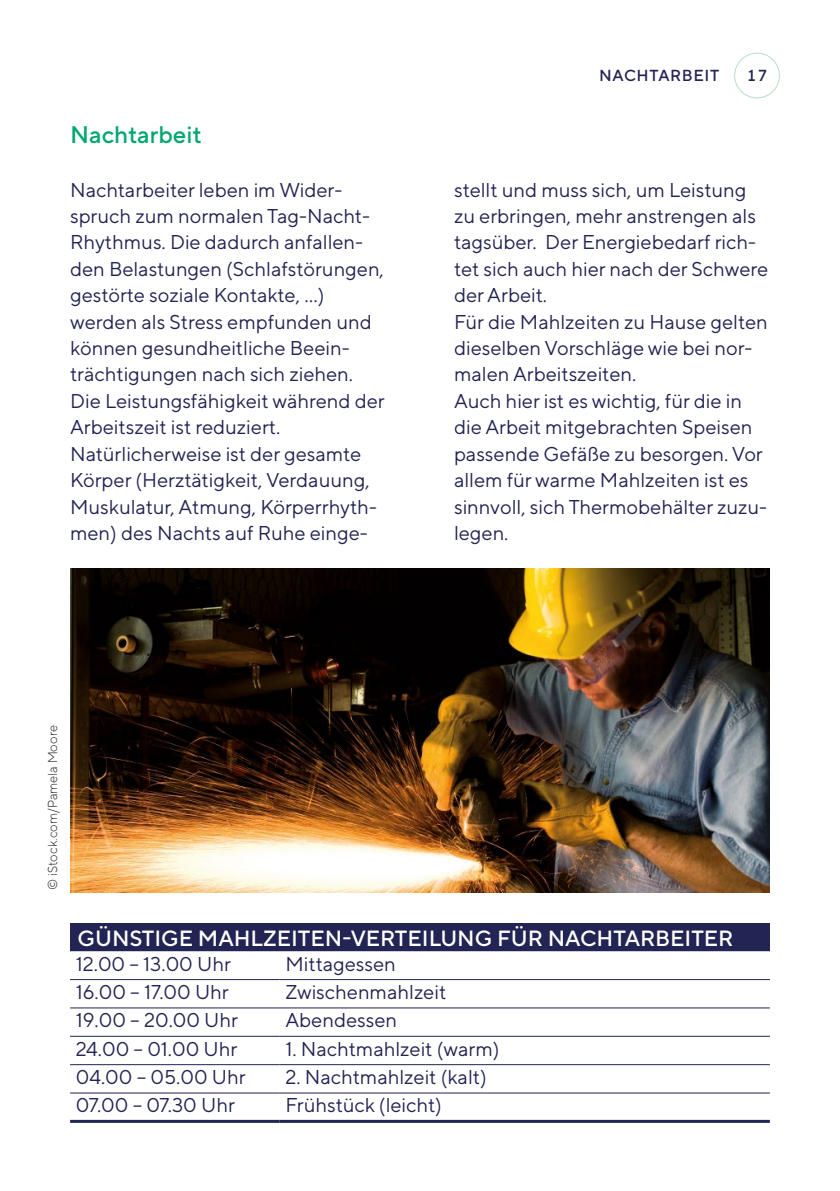
<style>
.page{position:relative;width:840px;height:1191px;background:#fff}
.page>*{position:absolute;margin:0;border:0;box-sizing:border-box;transform-origin:0 0}
.t1{font:500 24px "TT Norms Pro";color:#00a770}
.t2{font:500 22px "TT Norms Pro";color:#fff}
.t3{font:20px/26.4px "TT Norms Pro";color:#222453}
.t4{font:500 16px "TT Norms Pro";letter-spacing:.04em;color:#222453}
.t5{font:300 13px "TT Norms Pro";color:#1d1d1b}
</style>
<div class="page">
<div style="left:70px;top:923px;width:699px;height:28px;background:#222453"></div>
<svg style="left:70px;top:951px;width:699px;height:143px"></svg>
<hr style="left:70px;top:979px;width:209px;height:1px;background:#222453">
<hr style="left:279px;top:979px;width:490px;height:1px;background:#222453">
<hr style="left:70px;top:1007px;width:209px;height:1px;background:#222453">
<hr style="left:279px;top:1007px;width:490px;height:1px;background:#222453">
<hr style="left:70px;top:1036px;width:209px;height:1px;background:#222453">
<hr style="left:279px;top:1036px;width:490px;height:1px;background:#222453">
<hr style="left:70px;top:1064px;width:209px;height:1px;background:#222453">
<hr style="left:279px;top:1064px;width:490px;height:1px;background:#222453">
<hr style="left:70px;top:1092px;width:209px;height:1px;background:#222453">
<hr style="left:279px;top:1092px;width:490px;height:1px;background:#222453">
<hr style="left:70px;top:1119px;width:209px;height:3px;background:#222453">
<hr style="left:279px;top:1119px;width:490px;height:3px;background:#222453">
<img style="left:70px;top:568px;width:699px;height:324px">
<div style="left:734px;top:53px;width:45px;height:45px;border:1px solid #bbddc7;border-radius:50%"></div>
<p class="t4" style="left:599px;top:65px;width:121px">NACHTARBEIT</p>
<p class="t4" style="left:746px;top:65px;width:22px">17</p>
<p class="t1" style="left:70px;top:119px;width:133px">Nachtarbeit</p>
<p class="t3" style="left:70px;top:176px;width:316px">Nachtarbeiter leben im Wider&shy;spruch zum normalen Tag-Nacht-<br>Rhythmus. Die dadurch anfallen&shy;den Belastungen (Schlafstörungen, gestörte soziale Kontakte, …) werden als Stress empfunden und können gesundheitliche Beein&shy;trächtigungen nach sich ziehen.<br>Die Leistungsfähigkeit während der<br>Arbeitszeit ist reduziert.<br>Natürlicherweise ist der gesamte<br>Körper (Herztätigkeit, Verdauung,<br>Muskulatur, Atmung, Körperrhyth&shy;men) des Nachts auf Ruhe einge-</p>
<p class="t3" style="left:454px;top:176px;width:315px">stellt und muss sich, um Leistung zu erbringen, mehr anstrengen als tagsüber. Der Energiebedarf rich&shy;tet sich auch hier nach der Schwere der Arbeit.<br>Für die Mahlzeiten zu Hause gelten dieselben Vorschläge wie bei nor&shy;malen Arbeitszeiten.<br>Auch hier ist es wichtig, für die in die Arbeit mitgebrachten Speisen passende Gefäße zu besorgen. Vor allem für warme Mahlzeiten ist es sinnvoll, sich Thermobehälter zuzu&shy;legen.</p>
<p class="t5" style="left:44px;top:890px;width:167px;rotate:-90deg">© iStock.com/Pamela Moore</p>
<p class="t2" style="left:77px;top:923px;width:657px">GÜNSTIGE MAHLZEITEN-VERTEILUNG FÜR NACHTARBEITER</p>
<p class="t3" style="left:76px;top:949px;width:157px">12.00 – 13.00 Uhr</p>
<p class="t3" style="left:285px;top:949px;width:112px">Mittagessen</p>
<p class="t3" style="left:76px;top:978px;width:154px">16.00 – 17.00 Uhr</p>
<p class="t3" style="left:285px;top:978px;width:162px">Zwischenmahlzeit</p>
<p class="t3" style="left:76px;top:1006px;width:164px">19.00 – 20.00 Uhr</p>
<p class="t3" style="left:285px;top:1006px;width:113px">Abendessen</p>
<p class="t3" style="left:76px;top:1034px;width:163px">24.00 – 01.00 Uhr</p>
<p class="t3" style="left:285px;top:1034px;width:215px">1. Nachtmahlzeit (warm)</p>
<p class="t3" style="left:76px;top:1063px;width:171px">04.00 – 05.00 Uhr</p>
<p class="t3" style="left:285px;top:1063px;width:203px">2. Nachtmahlzeit (kalt)</p>
<p class="t3" style="left:76px;top:1091px;width:161px">07.00 – 07.30 Uhr</p>
<p class="t3" style="left:285px;top:1091px;width:158px">Frühstück (leicht)</p>
</div>
